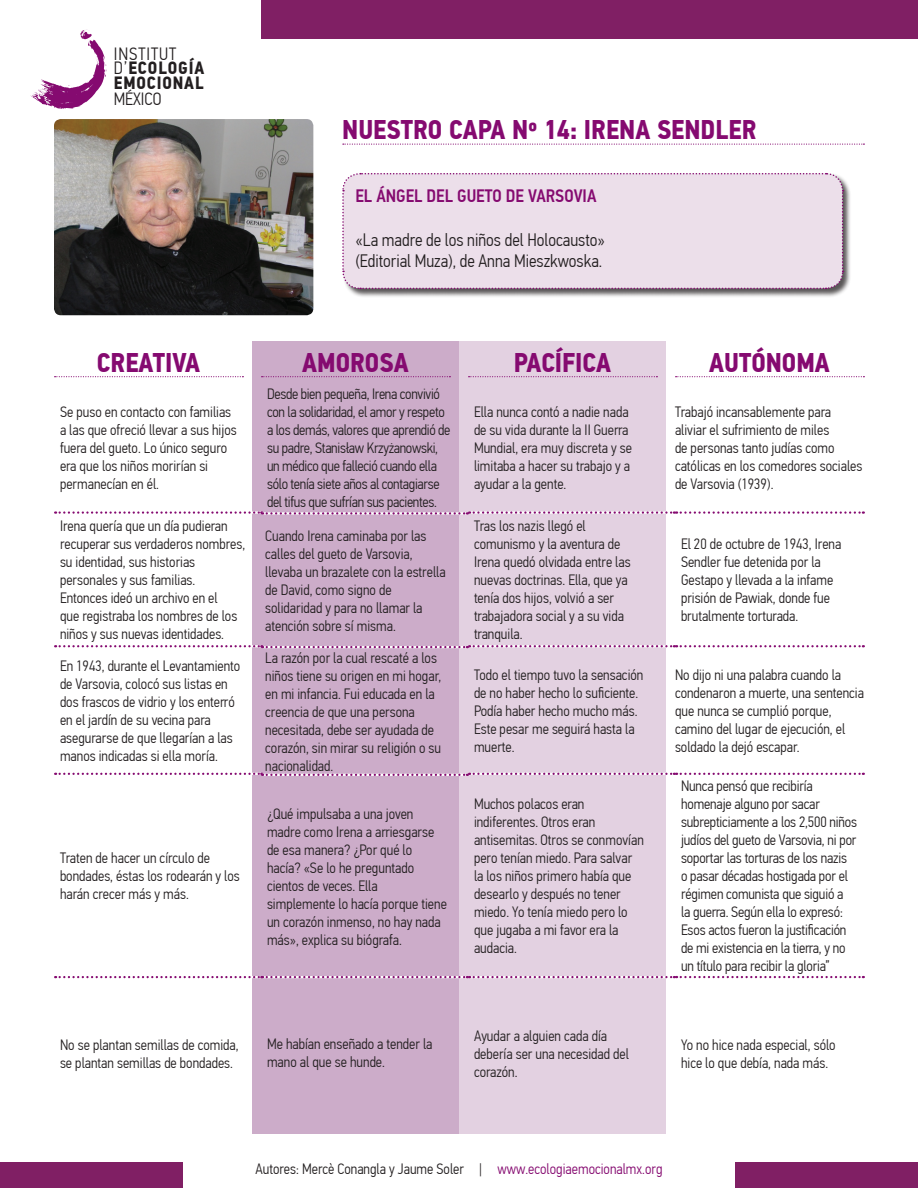
<style>
.page{position:relative;width:918px;height:1188px;background:#fff}
.page>*{position:absolute;margin:0;border:0;box-sizing:border-box;transform-origin:0 0}
.t1{font:700 27px "PF Din Text Cond Pro";color:#850a70}
.t2{font:300 18px/21.6px "PF Din Text Cond Pro";color:#231f20}
.t3{font:500 18px "PF Din Text Cond Pro";color:#850a70}
.t4{font:700 17.85px/14.7px "PF Din Text Cond Pro";letter-spacing:.05em;color:#231f20}
.t5{font:300 17.7px "PF Din Text Cond Pro";color:#231f20}
.t6{font:300 15px/18px "PF Din Text Cond Pro";color:#231f20}
.t7{font:300 15px/18px "PF Din Text Cond Pro";letter-spacing:-.02em;color:#231f20}
.s1{font-weight:300}
.s2{color:#850a70}
</style>
<div class="page">
<svg style="left:30px;top:30px;width:76px;height:79px"></svg>
<div style="left:262px;top:0;width:656px;height:39px;background:#801f64"></div>
<div style="left:735px;top:1162px;width:183px;height:26px;background:#801f64"></div>
<div style="left:0;top:1162px;width:183px;height:26px;background:#801f64"></div>
<div style="left:342px;top:173px;width:510px;height:125px;background:#231f20;opacity:.75"></div>
<div style="left:342px;top:173px;width:502px;height:117px;background:#ecdfea"></div>
<div style="left:252px;top:341px;width:207px;height:793px;background:#ccacc9"></div>
<div style="left:459px;top:341px;width:207px;height:793px;background:#e3d1e1"></div>
<svg style="left:343px;top:144px;width:521px;height:1px"></svg>
<svg style="left:55px;top:376px;width:188px;height:1px"></svg>
<svg style="left:262px;top:376px;width:188px;height:1px"></svg>
<svg style="left:469px;top:376px;width:188px;height:1px"></svg>
<svg style="left:676px;top:376px;width:188px;height:1px"></svg>
<svg style="left:55px;top:511px;width:809px;height:4px"></svg>
<svg style="left:55px;top:645px;width:809px;height:3px"></svg>
<svg style="left:55px;top:773px;width:809px;height:3px"></svg>
<svg style="left:55px;top:976px;width:809px;height:2px"></svg>
<img style="left:54px;top:119px;width:259px;height:196px">
<p class="t4" style="left:114px;top:47px;width:92px"><span class="s1">INSTITUT<br>D’</span>ECOLOGÍA<br>EMOCIONAL</p>
<p class="t5" style="left:114px;top:89px;width:49px">MÉXICO</p>
<h1 class="t1" style="left:342px;top:114px;width:416px">NUESTRO CAPA Nº 14: IRENA SENDLER</h1>
<p class="t3" style="left:355px;top:185px;width:243px">EL ÁNGEL DEL GUETO DE VARSOVIA</p>
<p class="t2" style="left:355px;top:229px;width:251px">«La madre de los niños del Holocausto» (Editorial Muza), de Anna Mieszkwoska.</p>
<h1 class="t1" style="left:97px;top:346px;width:105px">CREATIVA</h1>
<p class="t6" style="left:60px;top:403px;width:178px">Se puso en contacto con familias a las que ofreció llevar a sus hijos fuera del gueto. Lo único seguro era que los niños morirían si permanecían en él.</p>
<p class="t6" style="left:60px;top:517px;width:187px">Irena quería que un día pudieran recuperar sus verdaderos nombres, su identidad, sus historias personales y sus familias.<br>Entonces ideó un archivo en el<br>que registraba los nombres de los niños y sus nuevas identidades.</p>
<p class="t6" style="left:60px;top:657px;width:182px">En 1943, durante el Levantamiento de Varsovia, colocó sus listas en dos frascos de vidrio y los enterró en el jardín de su vecina para asegurarse de que llegarían a las manos indicadas si ella moría.</p>
<p class="t6" style="left:60px;top:849px;width:181px">Traten de hacer un círculo de bondades, éstas los rodearán y los harán crecer más y más.</p>
<h1 class="t1" style="left:302px;top:346px;width:108px">AMOROSA</h1>
<p class="t7" style="left:267px;top:385px;width:185px">Desde bien pequeña, Irena convivió con la solidaridad, el amor y respeto a los demás, valores que aprendió de su padre, Stanisław Krzyżanowski, un médico que falleció cuando ella sólo tenía siete años al contagiarse del tifus que sufrían sus pacientes.</p>
<p class="t6" style="left:265px;top:527px;width:182px">Cuando Irena caminaba por las calles del gueto de Varsovia, llevaba un brazalete con la estrella de David, como signo de solidaridad y para no llamar la atención sobre sí misma.</p>
<p class="t6" style="left:265px;top:649px;width:178px">La razón por la cual rescaté a los niños tiene su origen en mi hogar, en mi infancia. Fui educada en la creencia de que una persona necesitada, debe ser ayudada de corazón, sin mirar su religión o su nacionalidad.</p>
<p class="t6" style="left:267px;top:805px;width:181px">¿Qué impulsaba a una joven madre como Irena a arriesgarse de esa manera? ¿Por qué lo hacía? «Se lo he preguntado cientos de veces. Ella simplemente lo hacía porque tiene un corazón inmenso, no hay nada más», explica su biógrafa.</p>
<h1 class="t1" style="left:514px;top:346px;width:99px">PACÍFICA</h1>
<p class="t6" style="left:474px;top:403px;width:160px">Ella nunca contó a nadie nada de su vida durante la II Guerra<br>Mundial, era muy discreta y se limitaba a hacer su trabajo y a ayudar a la gente.</p>
<p class="t6" style="left:474px;top:517px;width:158px">Tras los nazis llegó el comunismo y la aventura de<br>Irena quedó olvidada entre las nuevas doctrinas. Ella, que ya tenía dos hijos, volvió a ser trabajadora social y a su vida tranquila.</p>
<p class="t6" style="left:474px;top:666px;width:171px">Todo el tiempo tuvo la sensación de no haber hecho lo suficiente.<br>Podía haber hecho mucho más.<br>Este pesar me seguirá hasta la muerte.</p>
<p class="t6" style="left:474px;top:795px;width:171px">Muchos polacos eran indiferentes. Otros eran antisemitas. Otros se conmovían pero tenían miedo. Para salvar la los niños primero había que desearlo y después no tener miedo. Yo tenía miedo pero lo que jugaba a mi favor era la audacia.</p>
<p class="t6" style="left:60px;top:1036px;width:180px">No se plantan semillas de comida, se plantan semillas de bondades.</p>
<p class="t6" style="left:267px;top:1035px;width:167px">Me habían enseñado a tender la mano al que se hunde.</p>
<p class="t6" style="left:474px;top:1027px;width:156px">Ayudar a alguien cada día debería ser una necesidad del corazón.</p>
<h1 class="t1" style="left:709px;top:346px;width:122px">AUTÓNOMA</h1>
<p class="t6" style="left:675px;top:403px;width:189px">Trabajó incansablemente para aliviar el sufrimiento de miles<br>de personas tanto judías como católicas en los comedores sociales de Varsovia (1939).</p>
<p class="t6" style="left:681px;top:535px;width:162px">El 20 de octubre de 1943, Irena<br>Sendler fue detenida por la<br>Gestapo y llevada a la infame prisión de Pawiak, donde fue brutalmente torturada.</p>
<p class="t6" style="left:675px;top:666px;width:190px">No dijo ni una palabra cuando la condenaron a muerte, una sentencia que nunca se cumplió porque, camino del lugar de ejecución, el soldado la dejó escapar.</p>
<p class="t6" style="left:681px;top:777px;width:178px">Nunca pensó que recibiría homenaje alguno por sacar subrepticiamente a los 2,500 niños judíos del gueto de Varsovia, ni por soportar las torturas de los nazis o pasar décadas hostigada por el régimen comunista que siguió a<br>la guerra. Según ella lo expresó:<br>Esos actos fueron la justificación de mi existencia en la tierra, y no un título para recibir la gloria”</p>
<p class="t6" style="left:681px;top:1036px;width:156px">Yo no hice nada especial, sólo hice lo que debía, nada más.</p>
<p class="t6" style="left:255px;top:1160px;width:409px">Autores: Mercè Conangla y Jaume Soler | <span class="s2">www.ecologiaemocionalmx.org</span></p>
</div>
